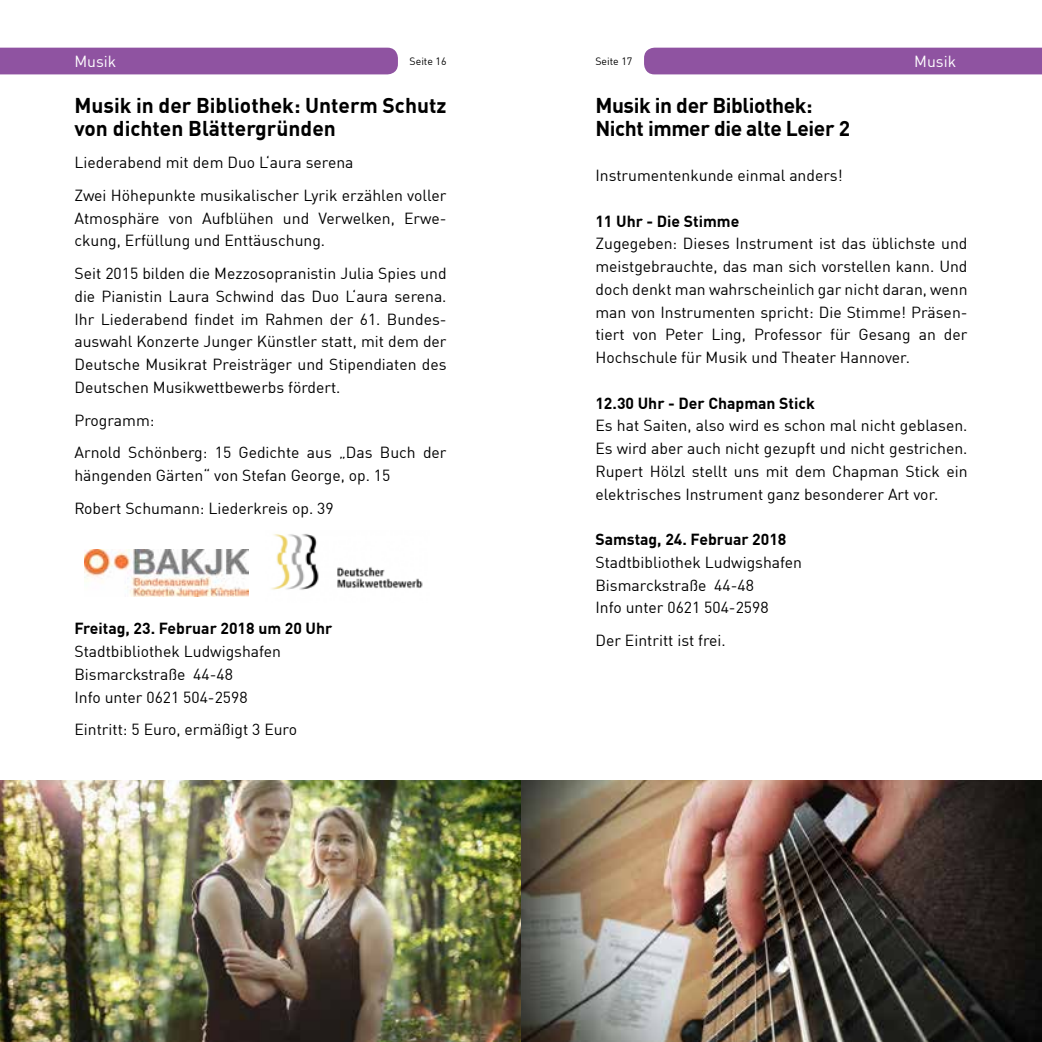
<style>
.page{position:relative;width:1042px;height:1042px;background:#fff}
.page>*{position:absolute;margin:0;border:0;box-sizing:border-box;transform-origin:0 0}
.t1{font:700 21px/22.8px "DIN Offc";color:#000}
.t2{font:700 21px/22.8px "DIN Offc";letter-spacing:-.02em;color:#000}
.t3{font:15.75px/22.8px "DIN Offc";color:#000}
.t4{font:700 15.75px "DIN Offc";color:#000}
.t5{font:15.75px "DIN Offc";color:#fff}
.t6{font:10.5px "DIN Offc";color:#000}
</style>
<div class="page">
<div style="left:0;top:48px;width:398px;height:26px;background:#8f53a1"></div>
<div style="left:644px;top:48px;width:398px;height:26px;background:#8f53a1"></div>
<img style="left:0;top:780px;width:1042px;height:262px">
<img style="left:84px;top:549px;width:164px;height:48px">
<img style="left:271px;top:534px;width:152px;height:56px">
<p class="t5" style="left:74px;top:52px;width:43px">Musik</p>
<p class="t5" style="left:914px;top:52px;width:43px">Musik</p>
<p class="t6" style="left:409px;top:55px;width:38px">Seite 16</p>
<p class="t6" style="left:595px;top:55px;width:38px">Seite 17</p>
<h1 class="t1" style="left:74px;top:93px;width:374px">Musik in der Bibliothek: Unterm Schutz von dichten Blättergründen</h1>
<p class="t3" style="left:74px;top:146px;width:374px;line-height:32.7px">Liederabend mit dem Duo L‘aura serena<br>Zwei Höhepunkte musikalischer Lyrik erzählen voller</p>
<p class="t3" style="left:74px;top:206px;width:374px">Atmosphäre von Aufblühen und Verwelken, Erwe&shy;ckung, Erfüllung und Enttäuschung.</p>
<p class="t3" style="left:74px;top:262px;width:374px;text-align:justify">Seit 2015 bilden die Mezzosopranistin Julia Spies und die Pianistin Laura Schwind das Duo L‘aura serena.<br>Ihr Liederabend findet im Rahmen der 61. Bundes&shy;auswahl Konzerte Junger Künstler statt, mit dem der Deutsche Musikrat Preisträger und Stipendiaten des Deutschen Musikwettbewerbs fördert.</p>
<p class="t3" style="left:74px;top:403px;width:374px;line-height:32.7px">Programm:<br>Arnold Schönberg: 15 Gedichte aus „Das Buch der</p>
<p class="t3" style="left:74px;top:458px;width:317px;line-height:32.7px">hängenden Gärten“ von Stefan George, op. 15<br>Robert Schumann: Liederkreis op. 39</p>
<h1 class="t2" style="left:595px;top:93px;width:256px">Musik in der Bibliothek:<br>Nicht immer die alte Leier 2</h1>
<p class="t3" style="left:595px;top:164px;width:249px">Instrumentenkunde einmal anders!</p>
<p class="t4" style="left:595px;top:211px;width:145px">11 Uhr - Die Stimme</p>
<p class="t3" style="left:595px;top:232px;width:374px;text-align:justify">Zugegeben: Dieses Instrument ist das üblichste und meistgebrauchte, das man sich vorstellen kann. Und doch denkt man wahrscheinlich gar nicht daran, wenn man von Instrumenten spricht: Die Stimme! Präsen&shy;tiert von Peter Ling, Professor für Gesang an der Hochschule für Musik und Theater Hannover.</p>
<p class="t4" style="left:595px;top:393px;width:221px">12.30 Uhr - Der Chapman Stick</p>
<p class="t3" style="left:595px;top:414px;width:374px;text-align:justify">Es hat Saiten, also wird es schon mal nicht geblasen.<br>Es wird aber auch nicht gezupft und nicht gestrichen.<br>Rupert Hölzl stellt uns mit dem Chapman Stick ein elektrisches Instrument ganz besonderer Art vor.</p>
<p class="t4" style="left:595px;top:529px;width:193px">Samstag, 24. Februar 2018</p>
<p class="t3" style="left:595px;top:550px;width:208px">Stadtbibliothek Ludwigshafen<br>Bismarckstraße 44-48<br>Info unter 0621 504-2598</p>
<p class="t3" style="left:595px;top:629px;width:132px">Der Eintritt ist frei.</p>
<p class="t4" style="left:74px;top:618px;width:259px">Freitag, 23. Februar 2018 um 20 Uhr</p>
<p class="t3" style="left:74px;top:640px;width:208px">Stadtbibliothek Ludwigshafen<br>Bismarckstraße 44-48<br>Info unter 0621 504-2598</p>
<p class="t3" style="left:74px;top:718px;width:224px">Eintritt: 5 Euro, ermäßigt 3 Euro</p>
</div>
